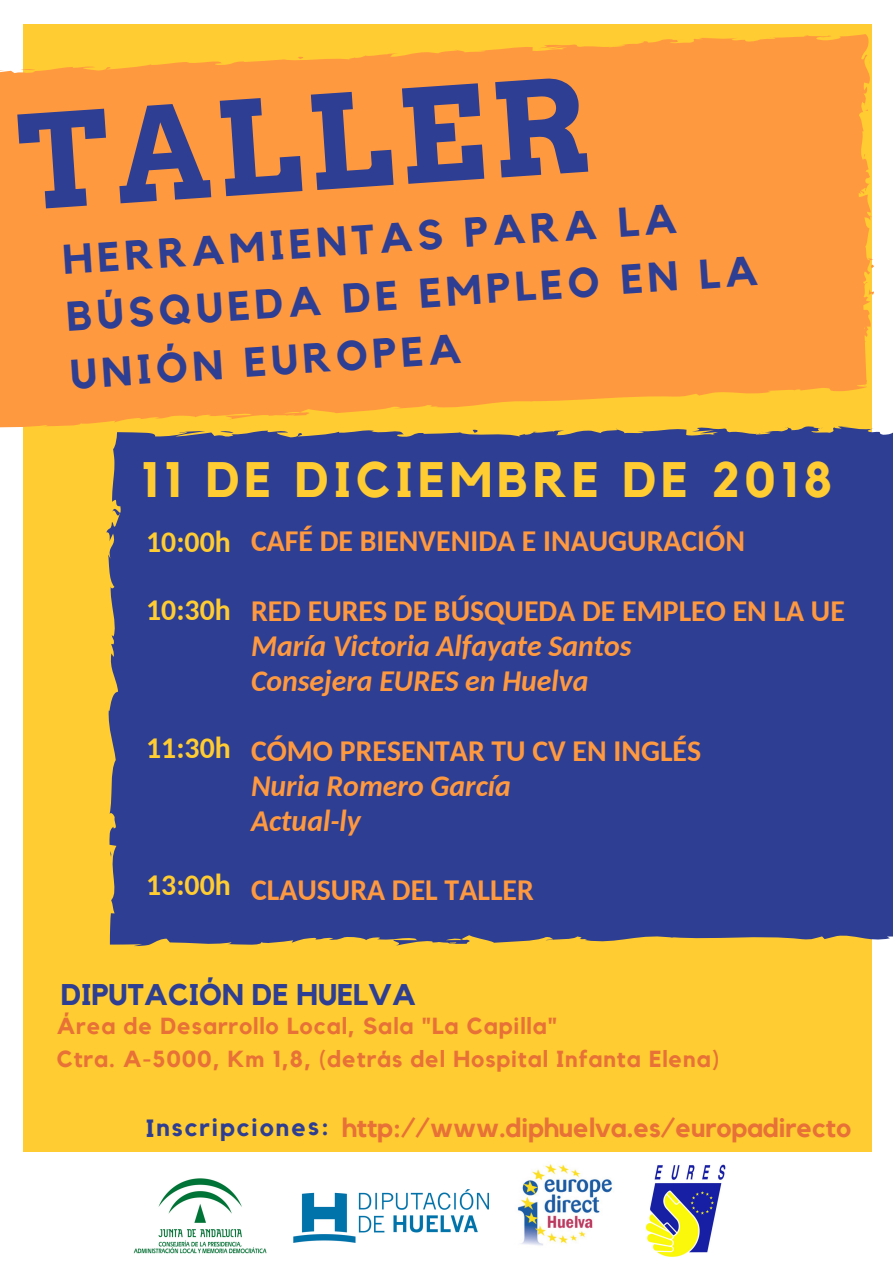
<style>
.page{position:relative;width:893px;height:1263px;background:#fff}
.page>*{position:absolute;margin:0;border:0;box-sizing:border-box;transform-origin:0 0}
.t1{font:700 129.07px "Arvo";color:#2e3e92}
.t2{font:700 49.65px "Kollektif";letter-spacing:.1em;color:#ffcc31}
.t3{font:700 41.4px/57.3px "Kollektif";color:#2e3e92}
.t4{font:700 29.78px "Carlito";color:#ff9940}
.t5{font:italic 700 29.78px/34.9px "Carlito";color:#ff9940}
.t6{font:700 29.78px "Carlito";color:#ffcc31}
.t7{font:700 29.78px "Kollektif";color:#2e3e92}
.t8{font:700 26.47px "Kollektif";color:#e77137}
.t9{font:700 24.83px "Kollektif";letter-spacing:.075em;color:#2e3e92}
.t10{font:700 23.17px/32.1px "Kollektif";letter-spacing:.04em;color:#e77137}
</style>
<div class="page">
<div style="left:24px;top:24px;width:848px;height:1127px;background:#ffcc31"></div>
<div style="left:106px;top:429px;width:787px;height:517px;background:#2e3e92"></div>
<svg style="left:473px;top:429px;width:6px;height:4px"></svg>
<svg style="left:220px;top:430px;width:14px;height:3px"></svg>
<svg style="left:0;top:31px;width:873px;height:398px;background:#fe9f3f"></svg>
<svg style="left:863px;top:154px;width:2px;height:6px"></svg>
<svg style="left:868px;top:286px;width:6px;height:11px"></svg>
<svg style="left:867px;top:258px;width:7px;height:12px"></svg>
<svg style="left:864px;top:108px;width:4px;height:3px"></svg>
<svg style="left:298px;top:56px;width:7px;height:3px"></svg>
<svg style="left:21px;top:68px;width:14px;height:3px"></svg>
<img style="left:133px;top:1178px;width:134px;height:75px">
<img style="left:293px;top:1189px;width:195px;height:53px">
<img style="left:517px;top:1164px;width:97px;height:82px">
<img style="left:645px;top:1164px;width:81px;height:93px">
<h1 class="t1" style="left:14px;top:87px;width:571px;rotate:-4deg">TALLER</h1>
<h3 class="t3" style="left:61px;top:234px;width:694px;rotate:-4deg">HERRAMIENTAS PARA LA<br>BÚSQUEDA DE EMPLEO EN LA<br>UNIÓN EUROPEA</h3>
<h2 class="t2" style="left:141px;top:457px;width:693px">11 DE DICIEMBRE DE 2018</h2>
<p class="t4" style="left:251px;top:529px;width:495px">CAFÉ DE BIENVENIDA E INAUGURACIÓN</p>
<p class="t6" style="left:146px;top:529px;width:86px">10:00h</p>
<p class="t6" style="left:146px;top:598px;width:86px">10:30h</p>
<p class="t6" style="left:146px;top:735px;width:86px">11:30h</p>
<p class="t6" style="left:146px;top:872px;width:86px">13:00h</p>
<p class="t4" style="left:251px;top:599px;width:595px">RED EURES DE BÚSQUEDA DE EMPLEO EN LA UE</p>
<p class="t5" style="left:251px;top:631px;width:382px">María Victoria Alfayate Santos<br>Consejera EURES en Huelva</p>
<p class="t4" style="left:251px;top:738px;width:452px">CÓMO PRESENTAR TU CV EN INGLÉS</p>
<p class="t5" style="left:251px;top:771px;width:261px">Nuria Romero García<br>Actual-ly</p>
<p class="t4" style="left:251px;top:878px;width:284px">CLAUSURA DEL TALLER</p>
<p class="t7" style="left:61px;top:981px;width:357px">DIPUTACIÓN DE HUELVA</p>
<p class="t10" style="left:57px;top:1011px;width:664px">Área de Desarrollo Local, Sala "La Capilla"<br>Ctra. A-5000, Km 1,8, (detrás del Hospital Infanta Elena)</p>
<p class="t9" style="left:146px;top:1116px;width:185px">Inscripciones:</p>
<p class="t8" style="left:342px;top:1115px;width:511px">http://www.diphuelva.es/europadirecto</p>
</div>
